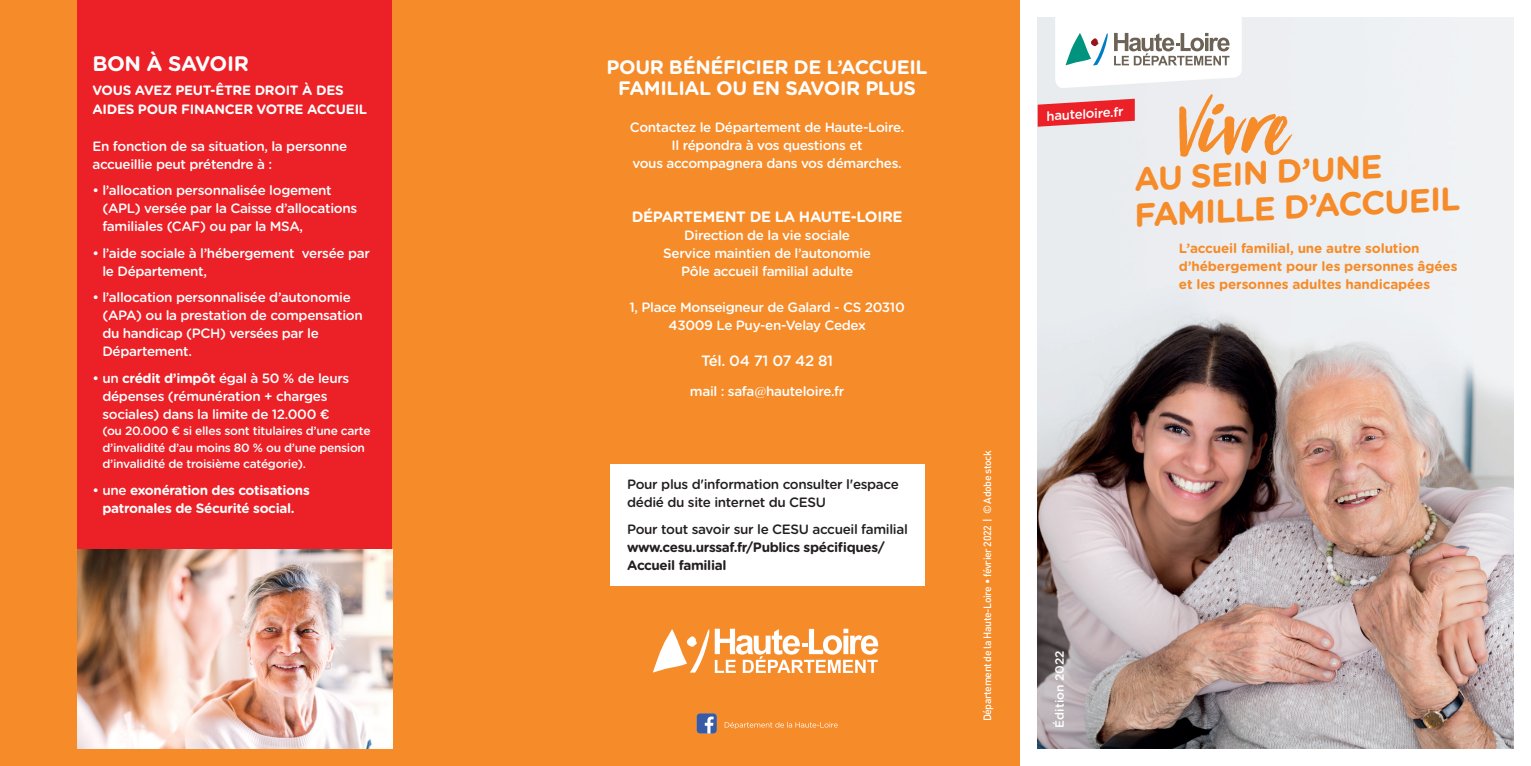
<style>
.page{position:relative;width:1531px;height:766px;background:#fff}
.page>*{position:absolute;margin:0;border:0;box-sizing:border-box;transform-origin:0 0}
.t1{font:93.15px "Viva Beautiful Pro B";color:#f68b29}
.t2{font:700 33px "Gotham Rounded";color:#f68b29}
.TITRE_BLANC_12{font:700 21px "Gotham Rounded";letter-spacing:-.02em;color:#fff}
.TITRE_BLANC_12-2{font:700 19.5px/21px "Gotham Rounded";letter-spacing:-.02em;color:#fff;text-align:center}
.TEXT_COURANT_9{font:700 15px "Gotham Rounded";letter-spacing:-.025em;color:#fff}
.TEXT_COURANT_9-2{font:500 15px "Gotham Rounded";letter-spacing:-.025em;color:#fff}
.TEXT_COURANT_9-3{font:500 13.5px/18px "Gotham Rounded";letter-spacing:-.025em;color:#fff}
.t3{font:700 13.5px "Gotham Rounded";letter-spacing:-.01em;color:#f68b29}
.TEXT_COURANT_9-4{font:700 13.5px/18px "Gotham Rounded";letter-spacing:-.025em;color:#231f20}
.TEXT_COURANT_9-5{font:500 13.5px/18px "Gotham Rounded";letter-spacing:-.025em;color:#231f20}
.TEXT_COURANT_9-6{font:700 13.5px/18px "Gotham Rounded";letter-spacing:-.025em;color:#fff;text-align:center}
.TITRE_BLANC_12-3{font:700 13.5px/19.5px "Gotham Rounded";letter-spacing:-.02em;color:#fff}
.t4{font:500 13.05px "Gotham";color:#fff}
.TEXT_COURANT_9-7{font:500 12px/16.5px "Gotham Rounded";letter-spacing:-.025em;color:#fff}
.TEXT_COURANT_9-8{font:500 12px "Gotham Rounded";color:#fff}
.t5{font:500 10.5px "DIN";letter-spacing:-.04em;color:#fff}
.s1{font-weight:700}
.s2{font-weight:500}
.s3{font-family:"Georgia";font-weight:400}
</style>
<div class="page">
<div style="left:0;top:0;width:1020px;height:765px;background:#f68b29"></div>
<div style="left:78px;top:0;width:314px;height:554px;background:#ec2027"></div>
<img style="left:1037px;top:17px;width:477px;height:731px">
<svg style="left:1055px;top:17px;width:187px;height:71px"></svg>
<svg style="left:1037px;top:99px;width:98px;height:28px;background:#eb4c52"></svg>
<img style="left:78px;top:549px;width:314px;height:199px">
<svg style="left:653px;top:628px;width:225px;height:44px"></svg>
<div style="left:697px;top:713px;width:20px;height:20px;background:#395ba5;border-radius:3px"></div>
<svg style="left:705px;top:716px;width:8px;height:17px"></svg>
<svg style="left:725px;top:722px;width:113px;height:6px"></svg>
<div style="left:610px;top:464px;width:315px;height:122px;background:#fff"></div>
<p class="TITRE_BLANC_12" style="left:92px;top:48px;width:158px">BON À SAVOIR</p>
<p class="TITRE_BLANC_12-3" style="left:92px;top:79px;width:276px">VOUS AVEZ PEUT-ÊTRE DROIT À DES<br>AIDES POUR FINANCER VOTRE ACCUEIL</p>
<p class="TEXT_COURANT_9-3" style="left:92px;top:136px;width:256px">En fonction de sa situation, la personne accueillie peut prétendre à :</p>
<p class="TEXT_COURANT_9-3" style="left:102px;top:181px;width:256px;text-indent:-10px">• l’allocation personnalisée logement (APL) versée par la Caisse d’allocations familiales (CAF) ou par la MSA,</p>
<p class="TEXT_COURANT_9-3" style="left:102px;top:243px;width:269px;text-indent:-10px">• l’aide sociale à l’hébergement versée par le Département,</p>
<p class="TEXT_COURANT_9-3" style="left:102px;top:288px;width:262px;text-indent:-10px">• l’allocation personnalisée d’autonomie (APA) ou la prestation de compensation du handicap (PCH) versées par le<br>Département.</p>
<p class="TEXT_COURANT_9-3" style="left:102px;top:368px;width:248px;text-indent:-10px">• un <span class="s1">crédit d’impôt</span> égal à 50 % de leurs dépenses (rémunération + charges sociales) dans la limite de 12.000 €</p>
<p class="TEXT_COURANT_9-7" style="left:102px;top:422px;width:270px">(ou 20.000 € si elles sont titulaires d’une carte d’invalidité d’au moins 80 % ou d’une pension d’invalidité de troisième catégorie).</p>
<p class="TEXT_COURANT_9-6" style="left:92px;top:480px;width:219px"><span class="s2">• une</span> exonération des cotisations patronales de Sécurité social.</p>
<p class="TITRE_BLANC_12-2" style="left:607px;top:56px;width:323px">POUR BÉNÉFICIER DE L’ACCUEIL<br>FAMILIAL OU EN SAVOIR PLUS</p>
<p class="TEXT_COURANT_9-3" style="left:630px;top:118px;width:276px">Contactez le Département de Haute-Loire.</p>
<p class="TEXT_COURANT_9-3" style="left:671px;top:136px;width:193px">Il répondra à vos questions et</p>
<p class="TEXT_COURANT_9-3" style="left:632px;top:154px;width:271px">vous accompagnera dans vos démarches.</p>
<p class="TEXT_COURANT_9" style="left:632px;top:206px;width:272px">DÉPARTEMENT DE LA HAUTE-LOIRE</p>
<p class="TEXT_COURANT_9-3" style="left:684px;top:226px;width:167px">Direction de la vie sociale</p>
<p class="TEXT_COURANT_9-3" style="left:663px;top:244px;width:209px">Service maintien de l’autonomie</p>
<p class="TEXT_COURANT_9-3" style="left:681px;top:262px;width:173px">Pôle accueil familial adulte</p>
<p class="TEXT_COURANT_9-3" style="left:629px;top:298px;width:277px">1, Place Monseigneur de Galard - CS 20310</p>
<p class="TEXT_COURANT_9-3" style="left:668px;top:316px;width:199px">43009 Le Puy-en-Velay Cedex</p>
<p class="TEXT_COURANT_9-2" style="left:701px;top:350px;width:133px">Tél. 04 71 07 42 81</p>
<p class="TEXT_COURANT_9-3" style="left:690px;top:382px;width:156px">mail : safa<span class="s3">@</span>hauteloire.fr</p>
<p class="TEXT_COURANT_9-5" style="left:627px;top:474px;width:273px">Pour plus d'information consulter l'espace dédié du site internet du CESU</p>
<p class="TEXT_COURANT_9-4" style="left:627px;top:519px;width:282px"><span class="s2">Pour tout savoir sur le CESU accueil familial </span>www.cesu.urssaf.fr/Publics spécifiques/<br>Accueil familial</p>
<p class="t4" style="left:1046px;top:108px;width:79px;rotate:-3deg">hauteloire.fr</p>
<p class="t1" style="left:1174px;top:67px;width:110px;rotate:-3deg">Vivre</p>
<p class="t2" style="left:1133px;top:155px;width:250px;rotate:-3deg">AU SEIN D’UNE</p>
<p class="t2" style="left:1133px;top:191px;width:328px;rotate:-3deg">FAMILLE D’ACCUEIL</p>
<p class="t3" style="left:1179px;top:238px;width:242px">L’accueil familial, une autre solution</p>
<p class="t3" style="left:1179px;top:256px;width:280px">d’hébergement pour les personnes âgées</p>
<p class="t3" style="left:1179px;top:274px;width:253px">et les personnes adultes handicapées</p>
<p class="t5" style="left:980px;top:721px;width:272px;rotate:-90deg">Département de la Haute-Loire • février 2022 | © Adobe stock</p>
<p class="TEXT_COURANT_9-8" style="left:1051px;top:727px;width:79px;rotate:-90deg">Édition 2022</p>
</div>
